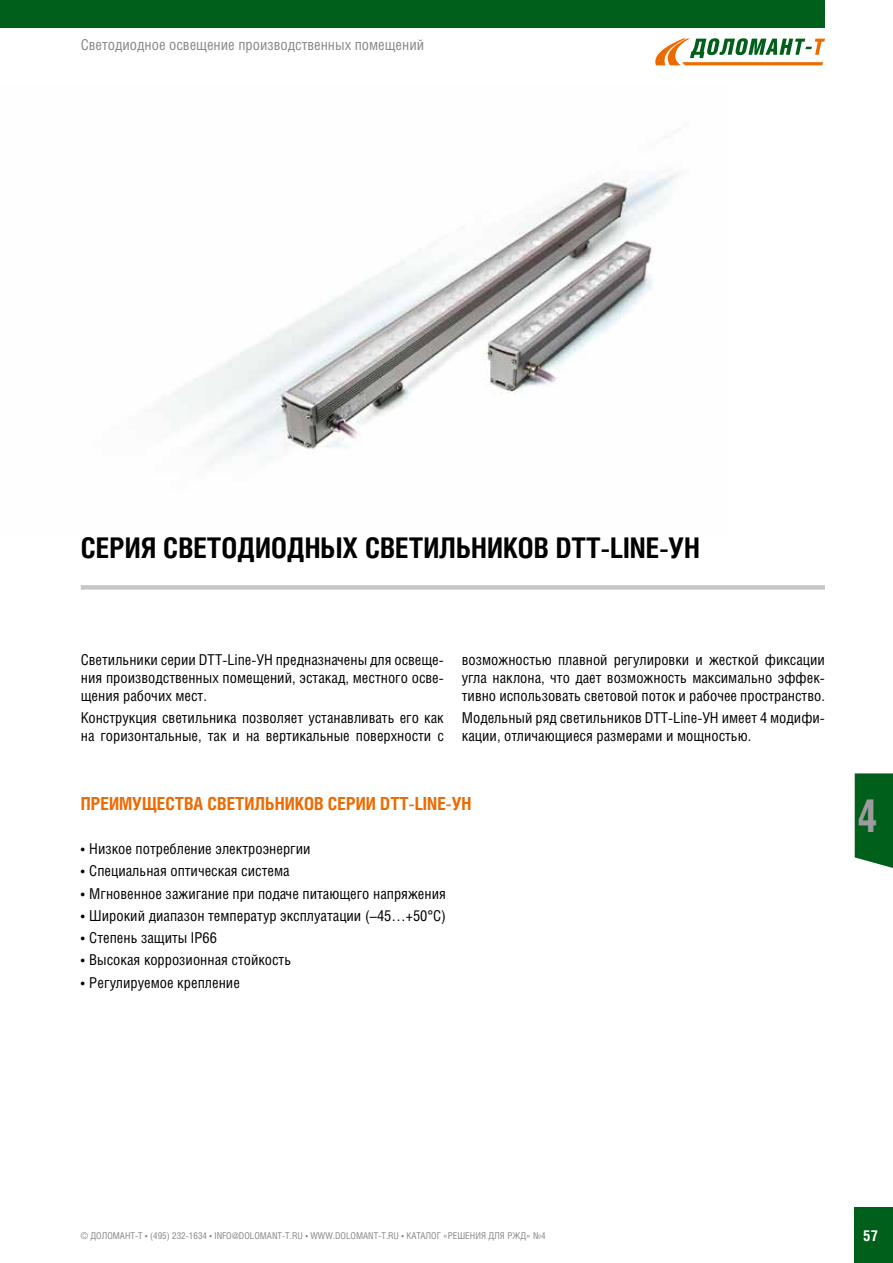
<style>
.page{position:relative;width:893px;height:1263px;background:#fff}
.page>*{position:absolute;margin:0;border:0;box-sizing:border-box;transform-origin:0 0}
.t1{font:700 45.9px "Helios Cond C";color:#9c9c9d;scale:.91 1}
.t2{font:700 28.5px "Helios Cond C";color:#000}
.t3{font:700 18px "Helios Cond C";color:#ed6a00}
.t4{font:15px/18px "Helios Cond C";color:#000;text-align:justify}
.t5{font:15px "Helios Cond C";color:#868786}
.t6{font:700 15px "Helios Cond C";color:#fff}
.t7{font:9.45px "Helios Cond C";color:#868786}
</style>
<div class="page">
<div style="left:855px;top:1208px;width:38px;height:55px;background:#005f1a"></div>
<div style="left:0;top:0;width:825px;height:28px;background:#005f1a"></div>
<svg style="left:855px;top:773px;width:38px;height:95px;background:#0f6827"></svg>
<svg style="left:655px;top:38px;width:170px;height:27px"></svg>
<img style="left:172px;top:136px;width:505px;height:329px">
<div style="left:81px;top:585px;width:744px;height:5px;background:#c5c6c6"></div>
<p class="t5" style="left:81px;top:36px;width:345px">Светодиодное освещение производственных помещений</p>
<h2 class="t2" style="left:81px;top:531px;width:621px">СЕРИЯ СВЕТОДИОДНЫХ СВЕТИЛЬНИКОВ DTT-LINE-УН</h2>
<p class="t4" style="left:81px;top:650px;width:365px">Светильники серии DTT-Line-УН предназначены для освеще&shy;ния производственных помещений, эстакад, местного осве&shy;щения рабочих мест.</p>
<p class="t4" style="left:81px;top:708px;width:365px">Конструкция светильника позволяет устанавливать его как на горизонтальные, так и на вертикальные поверхности с</p>
<p class="t4" style="left:462px;top:650px;width:365px">возможностью плавной регулировки и жесткой фиксации угла наклона, что дает возможность максимально эффек&shy;тивно использовать световой поток и рабочее пространство.</p>
<p class="t4" style="left:462px;top:708px;width:365px">Модельный ряд светильников DTT-Line-УН имеет 4 модифи&shy;кации, отличающиеся размерами и мощностью.</p>
<p class="t3" style="left:81px;top:792px;width:392px">ПРЕИМУЩЕСТВА СВЕТИЛЬНИКОВ СЕРИИ DTT-LINE-УН</p>
<p class="t4" style="left:81px;top:839px;width:231px">• Низкое потребление электроэнергии</p>
<p class="t4" style="left:81px;top:862px;width:210px">• Специальная оптическая система</p>
<p class="t4" style="left:81px;top:884px;width:367px">• Мгновенное зажигание при подаче питающего напряжения</p>
<p class="t4" style="left:81px;top:906px;width:367px">• Широкий диапазон температур эксплуатации (–45…+50°С)</p>
<p class="t4" style="left:81px;top:928px;width:138px">• Степень защиты IP66</p>
<p class="t4" style="left:81px;top:951px;width:212px">• Высокая коррозионная стойкость</p>
<p class="t4" style="left:81px;top:973px;width:161px">• Регулируемое крепление</p>
<h1 class="t1" style="left:857px;top:788px;width:24px">4</h1>
<p class="t7" style="left:81px;top:1230px;width:466px">© ДОЛОМАНТ-Т • (495) 232-1634 • INFO@DOLOMANT-T.RU • WWW.DOLOMANT-T.RU • КАТАЛОГ «РЕШЕНИЯ ДЛЯ РЖД» №4</p>
<p class="t6" style="left:863px;top:1227px;width:16px">57</p>
</div>
